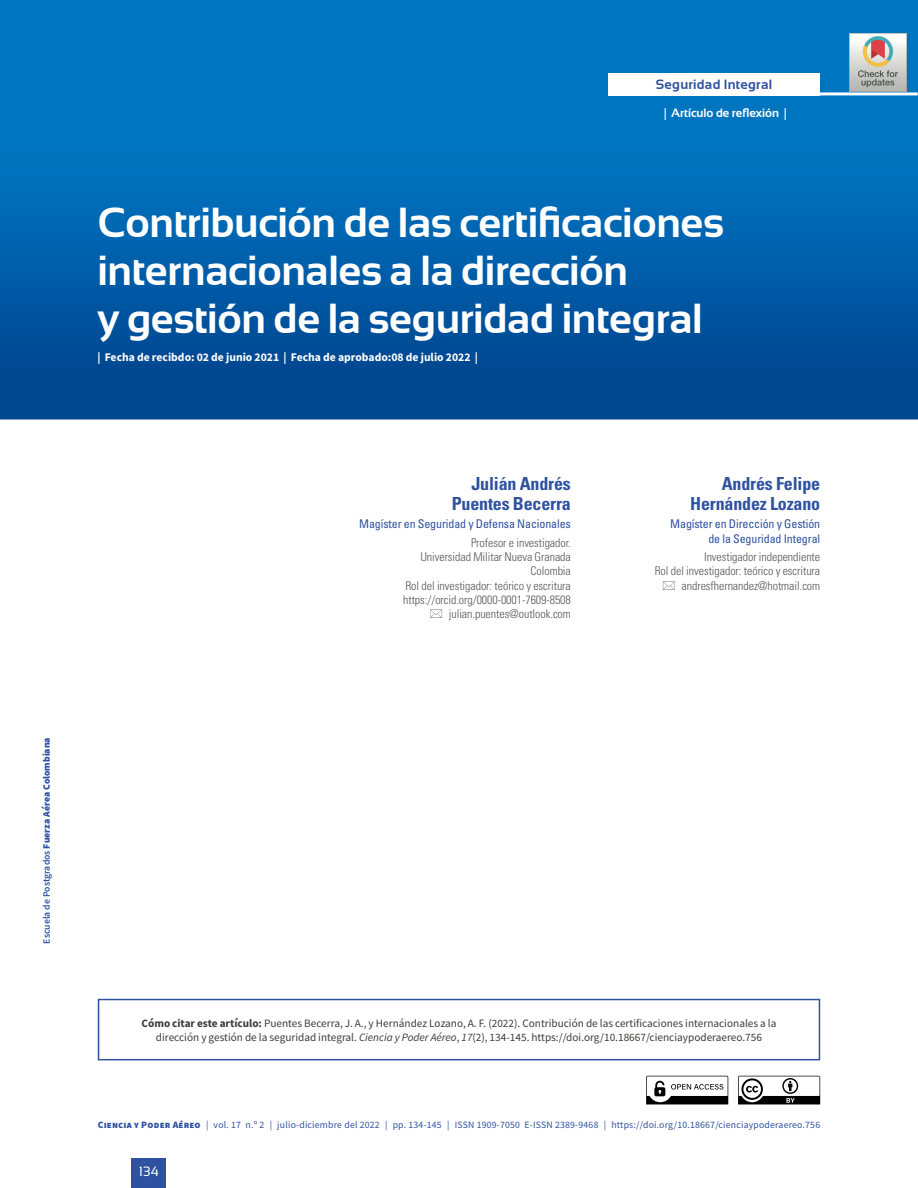
<style>
.page{position:relative;width:918px;height:1188px;background:#fff}
.page>*{position:absolute;margin:0;border:0;box-sizing:border-box;transform-origin:0 0}
.t1{font:700 42px/48px "Sansation";letter-spacing:-.01em;color:#fff}
.t2{font:700 condensed 18px/19.5px "Univers LT Std";letter-spacing:-.01em;color:#2f52a0;text-align:right}
.t3{font:700 13.5px "Sansation";letter-spacing:.02em;color:#2f52a0}
.t4{font:13.5px "Sansation";color:#fff}
.t5{font:300 condensed 12px/14.2px "Univers LT Std";letter-spacing:-.005em;color:#575756;text-align:right}
.t6{font:condensed 12px/14.2px "Univers LT Std";letter-spacing:-.01em;color:#2f52a0;text-align:right}
.t7{font:700 12px "Sansation";color:#fff}
.t8{font:700 11.7px "Source Sans Pro";color:#fff}
.t9{font:11.25px/14.2px "Source Sans Pro";color:#3c3c3b;text-align:center}
.t10{font:9.75px "Source Sans Pro";letter-spacing:.02em;color:#2f52a0}
.t11{font:900 9.75px "Source Sans Pro";color:#2f52a0}
.s1{font-family:"Source Sans Pro";font-size:11.7px}
.s2{font-weight:600}
.s3{font-weight:700}
.s4{font-style:italic}
.s5{font-weight:900}
</style>
<div class="page">
<div style="left:0;top:0;width:918px;height:419px;background:linear-gradient(to bottom,#0081cc,#004892)"></div>
<div style="left:132px;top:1158px;width:34px;height:30px;background:#2f52a0"></div>
<svg style="left:738px;top:1076px;width:82px;height:28px"></svg>
<svg style="left:646px;top:1076px;width:82px;height:28px"></svg>
<div style="left:608px;top:73px;width:212px;height:22px;background:#fff"></div>
<hr style="left:805px;top:92px;width:113px;height:3px;background:#fff">
<div style="left:98px;top:999px;width:722px;height:61px;border:2px solid #2f52a0"></div>
<img style="left:849px;top:34px;width:58px;height:58px">
<p class="t3" style="left:656px;top:77px;width:118px">Seguridad Integral</p>
<p class="t7" style="left:664px;top:106px;width:125px"><span class="s1">|</span> Artículo de reflexión <span class="s1">|</span></p>
<h1 class="t1" style="left:97px;top:199px;width:628px">Contribución de las certificaciones internacionales a la dirección<br>y gestión de la seguridad integral</h1>
<p class="t8" style="left:97px;top:349px;width:382px">| Fecha de recibdo: 02 de junio 2021 | Fecha de aprobado:08 de julio 2022 |</p>
<h2 class="t2" style="left:452px;top:474px;width:121px">Julián Andrés<br>Puentes Becerra</h2>
<p class="t6" style="left:359px;top:517px;width:213px">Magíster en Seguridad y Defensa Nacionales</p>
<p class="t5" style="left:403px;top:536px;width:169px">Profesor e investigador.<br>Universidad Militar Nueva Granada<br>Colombia<br>Rol del investigador: teórico y escritura https://orcid.org/0000-0001-7609-8508 julian.puentes@outlook.com</p>
<h2 class="t2" style="left:690px;top:474px;width:131px">Andrés Felipe<br>Hernández Lozano</h2>
<p class="t6" style="left:670px;top:517px;width:151px">Magíster en Dirección y Gestión de la Seguridad Integral</p>
<p class="t5" style="left:655px;top:550px;width:167px">Investigador independiente<br>Rol del investigador: teórico y escritura andresfhernandez@hotmail.com</p>
<p class="t11" style="left:40px;top:944px;width:208px;rotate:-90deg"><span class="s2">Escuela de Postgrados</span> Fuerza Aérea Colombiana</p>
<p class="t9" style="left:142px;top:1016px;width:636px"><span class="s3">Cómo citar este artículo:</span> Puentes Becerra, J. A., y Hernández Lozano, A. F. (2022). Contribución de las certificaciones internacionales a la dirección y gestión de la seguridad integral. <span class="s4">Ciencia y Poder Aéreo</span>, <span class="s4">17</span>(2), 134-145. https://doi.org/10.18667/cienciaypoderaereo.756</p>
<p class="t10" style="left:98px;top:1118px;width:724px"><span class="s5">Ciencia y Poder Aéreo</span> | vol. 17 n.º 2 | julio-diciembre del 2022 | pp. 134-145 | ISSN 1909-7050 E-ISSN 2389-9468 | https://doi.org/10.18667/cienciaypoderaereo.756</p>
<p class="t4" style="left:139px;top:1164px;width:22px">134</p>
</div>
